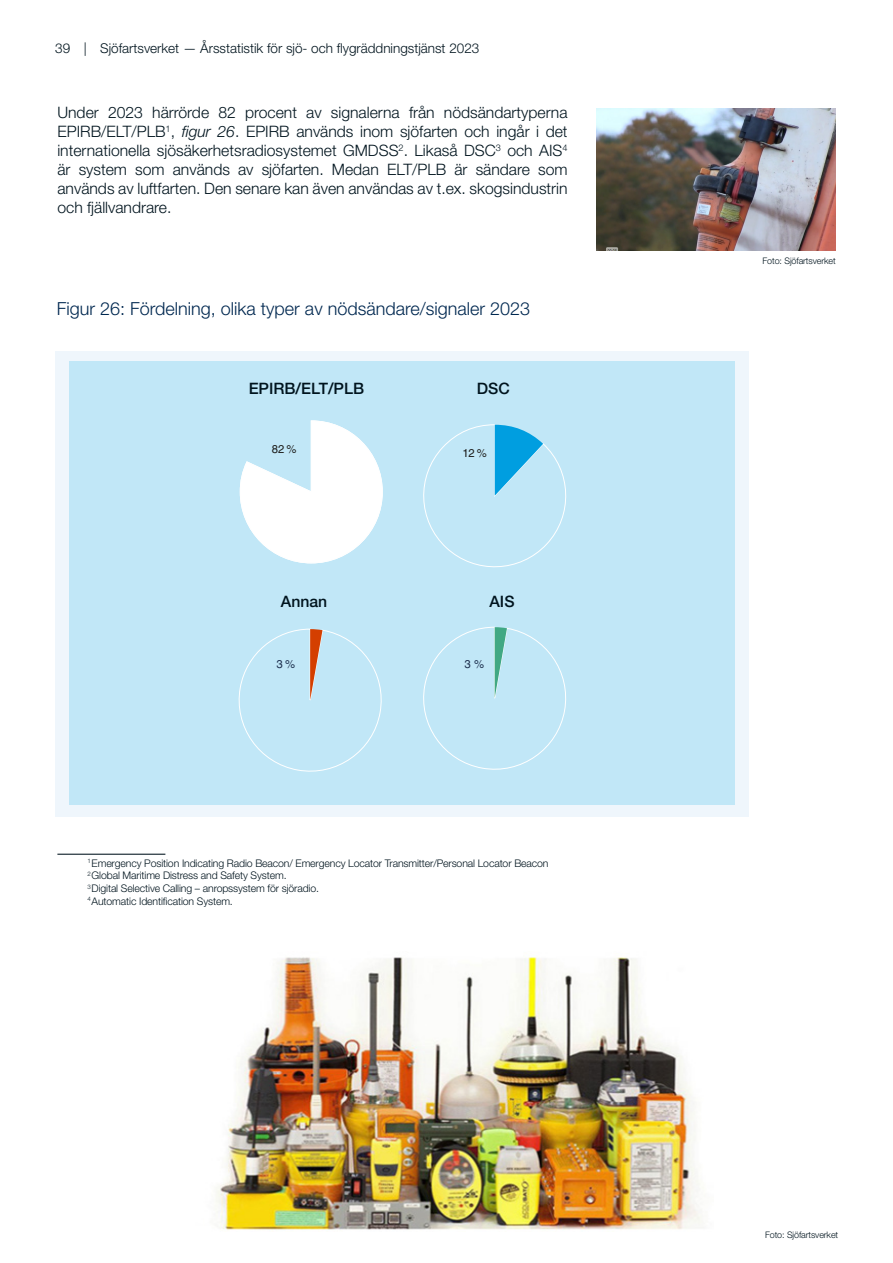
<style>
.page{position:relative;width:893px;height:1263px;background:#fff}
.page>*{position:absolute;margin:0;border:0;box-sizing:border-box;transform-origin:0 0}
.t1{font:300 18px "Helvetica Neue LT Std";color:#002850}
.t2{font:300 15.75px/18.9px "Helvetica Neue LT Std";color:#00141e;text-align:justify}
.t3{font:500 15.75px "Helvetica Neue LT Std";color:#00141e}
.t4{font:300 13.5px "Helvetica Neue LT Std";color:#00141e}
.t5{font:11.4px "Helvetica LT Std";color:#1d1d1b}
.t6{font:11.4px "Helvetica LT Std";color:#1a2c4b}
.t7{font:300 10.5px/12.6px "Helvetica Neue LT Std";letter-spacing:-.01em;color:#00141e}
.t8{font:300 9px "Helvetica Neue LT Std";letter-spacing:-.01em;color:#00141e}
.s1{font-style:italic}
</style>
<div class="page">
<hr style="left:57px;top:854px;width:108px;height:1px;background:#00141e">
<div style="left:55px;top:351px;width:693px;height:465px;background:#eff6fc"></div>
<div style="left:69px;top:361px;width:665px;height:444px;background:#c1e7f7"></div>
<svg style="left:239px;top:420px;width:144px;height:144px"></svg>
<svg style="left:423px;top:424px;width:144px;height:144px"></svg>
<svg style="left:423px;top:626px;width:143px;height:144px"></svg>
<svg style="left:238px;top:628px;width:144px;height:144px"></svg>
<img style="left:597px;top:108px;width:238px;height:143px">
<img style="left:216px;top:957px;width:488px;height:273px">
<p class="t4" style="left:55px;top:40px;width:426px">39 | Sjöfartsverket — Årsstatistik för sjö- och flygräddningstjänst 2023</p>
<p class="t2" style="left:57px;top:103px;width:512px">Under 2023 härrörde 82 procent av signalerna från nödsändartyperna EPIRB/ELT/PLB<sup>1</sup>, <span class="s1">figur 26</span>. EPIRB används inom sjöfarten och ingår i det internationella sjösäkerhetsradiosystemet GMDSS<sup>2</sup>. Likaså DSC<sup>3</sup> och AIS<sup>4 </sup>är system som används av sjöfarten. Medan ELT/PLB är sändare som används av luftfarten. Den senare kan även användas av t.ex. skogsindustrin och fjällvandrare.</p>
<p class="t1" style="left:57px;top:298px;width:475px">Figur 26: Fördelning, olika typer av nödsändare/signaler 2023</p>
<p class="t3" style="left:249px;top:379px;width:117px">EPIRB/ELT/PLB</p>
<p class="t3" style="left:477px;top:379px;width:34px">DSC</p>
<p class="t5" style="left:272px;top:443px;width:26px">82 %</p>
<p class="t5" style="left:462px;top:446px;width:26px">12 %</p>
<p class="t3" style="left:281px;top:592px;width:48px">Annan</p>
<p class="t3" style="left:489px;top:592px;width:27px">AIS</p>
<p class="t6" style="left:277px;top:657px;width:20px">3 %</p>
<p class="t6" style="left:465px;top:657px;width:21px">3 %</p>
<p class="t7" style="left:87px;top:856px;width:463px"><sup>1</sup> Emergency Position Indicating Radio Beacon/ Emergency Locator Transmitter/Personal Locator Beacon <sup>2</sup> Global Maritime Distress and Safety System.<br><sup>3</sup> Digital Selective Calling – anropssystem för sjöradio.<br><sup>4</sup> Automatic Identification System.</p>
<p class="t8" style="left:763px;top:255px;width:75px">Foto: Sjöfartsverket</p>
<p class="t8" style="left:765px;top:1229px;width:75px">Foto: Sjöfartsverket</p>
</div>
